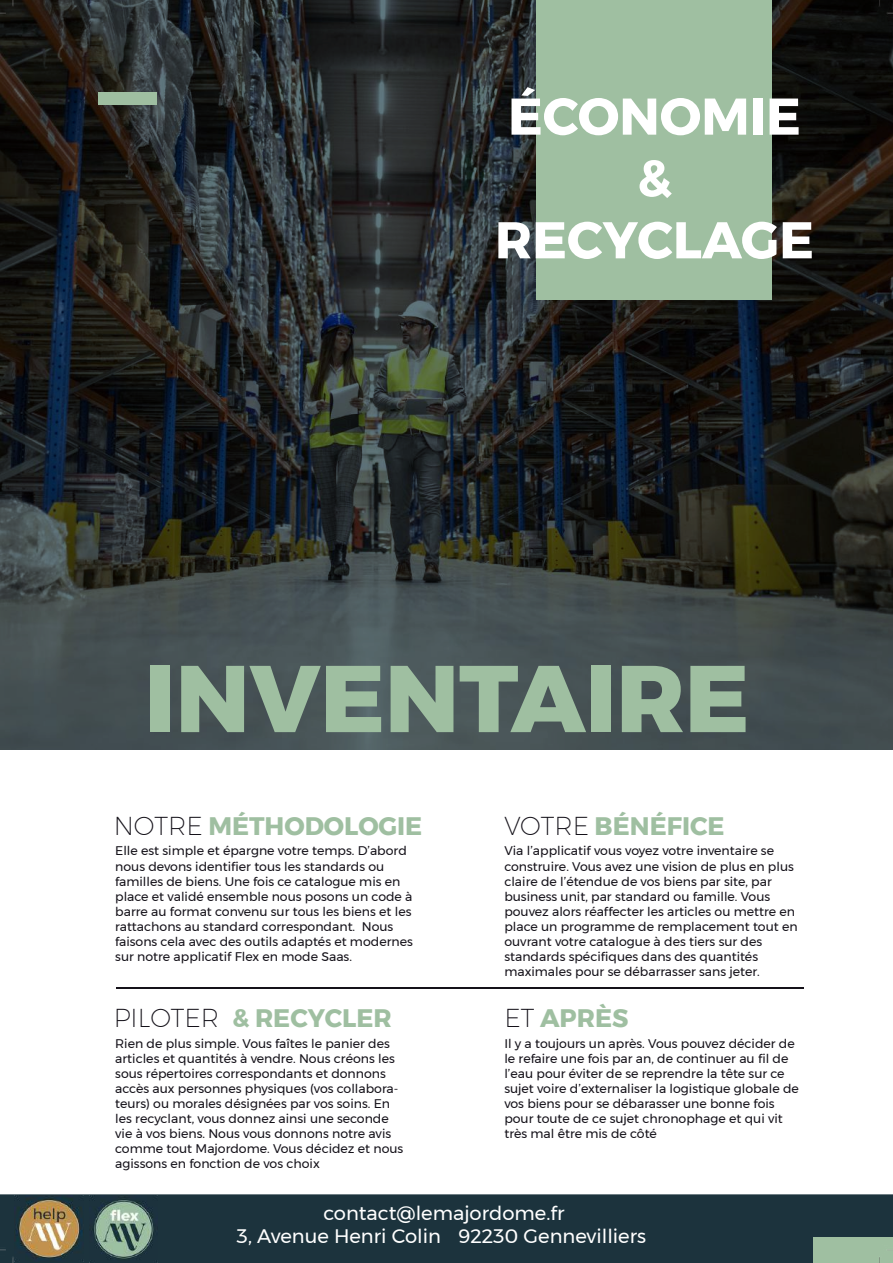
<style>
.page{position:relative;width:893px;height:1263px;background:#fff}
.page>*{position:absolute;margin:0;border:0;box-sizing:border-box;transform-origin:0 0}
.t1{font:800 94.5px "Montserrat";color:#9fbfa1}
.t2{font:700 51.6px/61.8px "Montserrat";color:#fff;text-align:center}
.t3{font:700 25.2px "Montserrat";color:#9fbfa1}
.t4{font:19.5px/23.4px "Montserrat";color:#fff;text-align:center}
.t5{font:12.45px/15px "Montserrat";color:#141119}
.s1{font-weight:200;color:#141119}
</style>
<div class="page">
<div style="left:813px;top:1237px;width:80px;height:25px;background:#9fbfa1"></div>
<img style="left:0;top:0;width:892px;height:1263px">
<h2 class="t2" style="left:495px;top:86px;width:321px">ÉCONOMIE &amp;<br>RECYCLAGE</h2>
<h1 class="t1" style="left:145px;top:622px;width:606px">INVENTAIRE</h1>
<h3 class="t3" style="left:114px;top:806px;width:310px"><span class="s1">NOTRE</span> MÉTHODOLOGIE</h3>
<h3 class="t3" style="left:504px;top:806px;width:222px"><span class="s1">VOTRE</span> BÉNÉFICE</h3>
<p class="t5" style="left:115px;top:843px;width:299px">Elle est simple et épargne votre temps. D’abord nous devons identifier tous les standards ou familles de biens. Une fois ce catalogue mis en place et validé ensemble nous posons un code à barre au format convenu sur tous les biens et les rattachons au standard correspondant. Nous faisons cela avec des outils adaptés et modernes sur notre applicatif Flex en mode Saas.</p>
<p class="t5" style="left:504px;top:843px;width:295px">Via l’applicatif vous voyez votre inventaire se construire. Vous avez une vision de plus en plus claire de l’étendue de vos biens par site, par business unit, par standard ou famille. Vous pouvez alors réaffecter les articles ou mettre en place un programme de remplacement tout en ouvrant votre catalogue à des tiers sur des standards spécifiques dans des quantités maximales pour se débarrasser sans jeter.</p>
<h3 class="t3" style="left:114px;top:998px;width:280px"><span class="s1">PILOTER</span> &amp; RECYCLER</h3>
<h3 class="t3" style="left:504px;top:998px;width:125px"><span class="s1">ET</span> APRÈS</h3>
<p class="t5" style="left:115px;top:1035px;width:290px">Rien de plus simple. Vous faîtes le panier des articles et quantités à vendre. Nous créons les sous répertoires correspondants et donnons accès aux personnes physiques (vos collabora&shy;teurs) ou morales désignées par vos soins. En les recyclant, vous donnez ainsi une seconde vie à vos biens. Nous vous donnons notre avis comme tout Majordome. Vous décidez et nous agissons en fonction de vos choix</p>
<p class="t5" style="left:504px;top:1035px;width:296px">Il y a toujours un après. Vous pouvez décider de le refaire une fois par an, de continuer au fil de l’eau pour éviter de se reprendre la tête sur ce sujet voire d’externaliser la logistique globale de vos biens pour se débarasser une bonne fois pour toute de ce sujet chronophage et qui vit très mal être mis de côté</p>
<h3 class="t4" style="left:237px;top:1201px;width:411px">contact@lemajordome.fr<br>3, Avenue Henri Colin 92230 Gennevilliers</h3>
</div>
